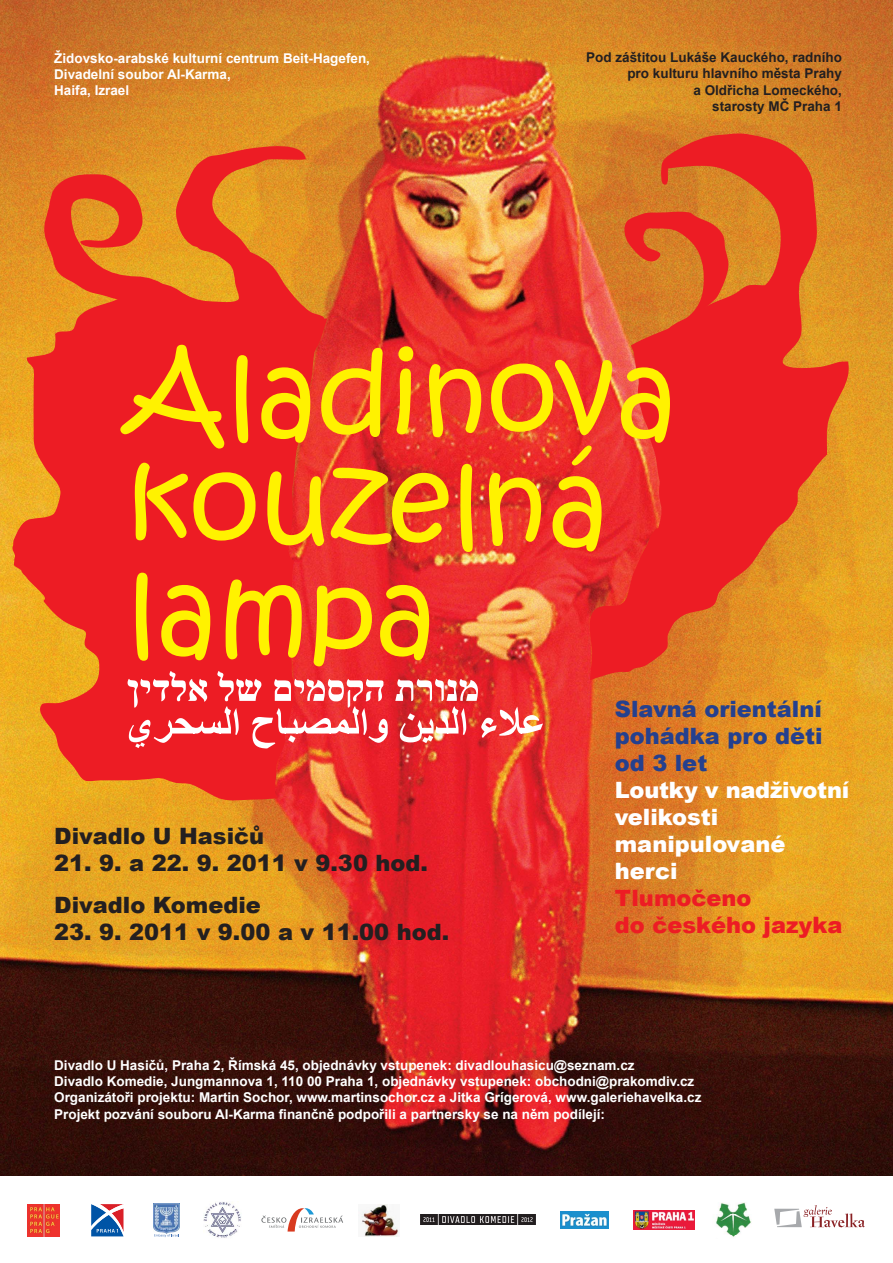
<style>
.page{position:relative;width:893px;height:1263px;background:#fff}
.page>*{position:absolute;margin:0;border:0;box-sizing:border-box;transform-origin:0 0}
.t1{font:111.75px/108.8px "Kristen ITC";color:#fff200}
.t2{font:900 22.5px/42px "Arial";color:#231f20}
.t3{font:900 22.5px/27px "Arial";color:#fff}
.t4{font:900 22.5px/27px "Arial";color:#25408e;text-align:justify}
.t5{font:900 22.5px/27px "Arial";color:#ed1c24}
.t6{font:700 13.5px/16.2px "Arial";color:#fff}
.t7{font:700 13.5px/16.2px "Arial";color:#231f20;text-align:right}
</style>
<div class="page">
<img style="left:0;top:0;width:893px;height:1176px">
<svg style="left:581px;top:271px;width:271px;height:409px;background:#e84a28"></svg>
<svg style="left:43px;top:141px;width:263px;height:102px;background:#e56f24"></svg>
<svg style="left:622px;top:132px;width:195px;height:210px;background:#e05525"></svg>
<svg style="left:11px;top:243px;width:316px;height:559px;background:#ec3e24"></svg>
<svg style="left:128px;top:671px;width:415px;height:77px"></svg>
<img style="left:28px;top:1204px;width:32px;height:32px">
<svg style="left:774px;top:1205px;width:91px;height:22px"></svg>
<img style="left:154px;top:1203px;width:25px;height:31px">
<svg style="left:154px;top:1234px;width:25px;height:3px"></svg>
<img style="left:204px;top:1202px;width:37px;height:36px">
<img style="left:716px;top:1202px;width:36px;height:35px">
<img style="left:361px;top:1204px;width:38px;height:32px">
<svg style="left:261px;top:1208px;width:82px;height:23px"></svg>
<img style="left:420px;top:1215px;width:115px;height:9px">
<svg style="left:91px;top:1204px;width:33px;height:32px"></svg>
<img style="left:560px;top:1211px;width:48px;height:18px">
<img style="left:633px;top:1211px;width:62px;height:18px">
<p class="t6" style="left:54px;top:50px;width:317px">Židovsko-arabské kulturní centrum Beit-Hagefen,<br>Divadelní soubor Al-Karma,<br>Haifa, Izrael</p>
<p class="t7" style="left:586px;top:49px;width:257px">Pod záštitou Lukáše Kauckého, radního pro kulturu hlavního města Prahy<br>a Oldřicha Lomeckého,<br>starosty MČ Praha 1</p>
<h1 class="t1" style="left:126px;top:343px;width:553px">Aladinova kouzelná lampa</h1>
<h2 class="t2" style="left:54px;top:814px;width:211px">Divadlo U Hasičů</h2>
<h2 class="t2" style="left:54px;top:841px;width:375px">21. 9. a 22. 9. 2011 v 9.30 hod.<br>Divadlo Komedie</h2>
<h2 class="t2" style="left:54px;top:910px;width:397px">23. 9. 2011 v 9.00 a v 11.00 hod.</h2>
<h2 class="t4" style="left:615px;top:694px;width:209px">Slavná orientální pohádka pro děti od 3 let</h2>
<h2 class="t3" style="left:615px;top:775px;width:236px">Loutky v nadživotní velikosti manipulované herci</h2>
<h2 class="t5" style="left:615px;top:883px;width:229px">Tlumočeno<br>do českého jazyka</h2>
<p class="t6" style="left:54px;top:1057px;width:649px">Divadlo U Hasičů, Praha 2, Římská 45, objednávky vstupenek: divadlouhasicu@seznam.cz<br>Divadlo Komedie, Jungmannova 1, 110 00 Praha 1, objednávky vstupenek: obchodni@prakomdiv.cz Organizátoři projektu: Martin Sochor, www.martinsochor.cz a Jitka Grígerová, www.galeriehavelka.cz Projekt pozvání souboru Al-Karma finančně podpořili a partnersky se na něm podílejí:</p>
</div>
